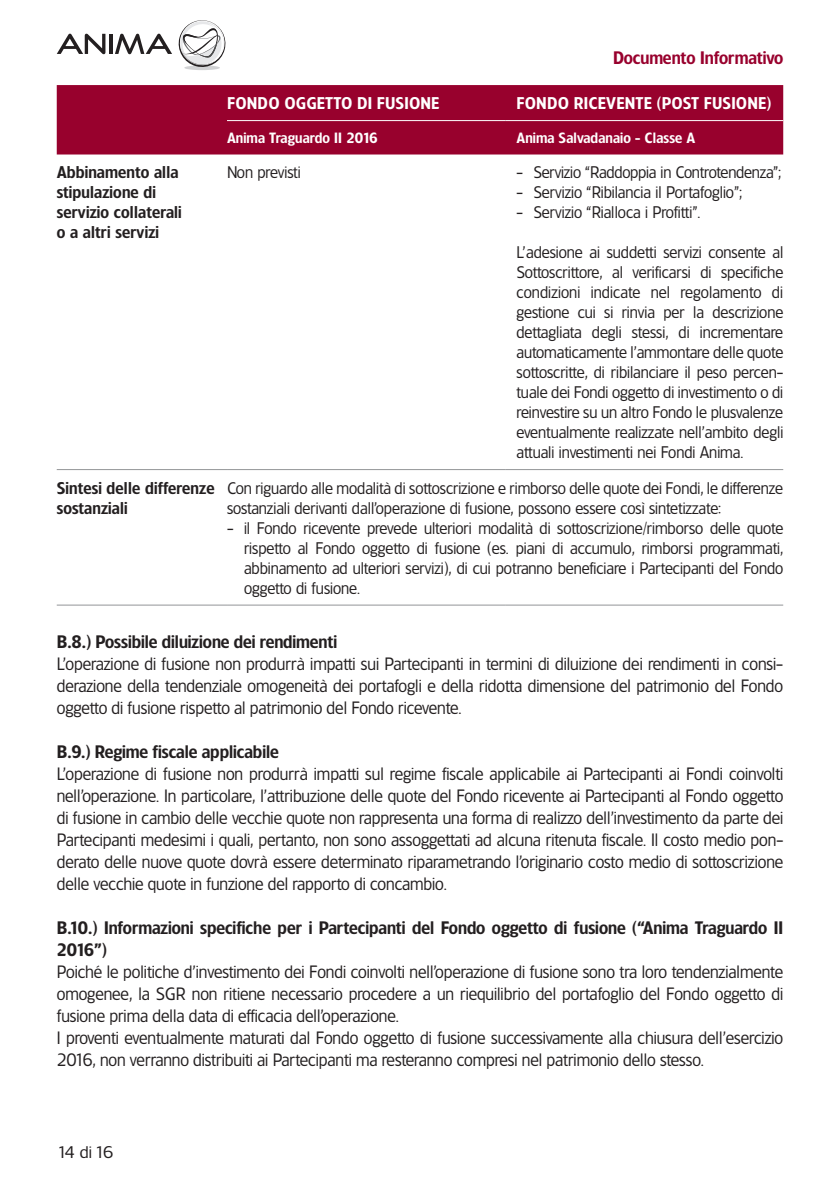
<style>
.page{position:relative;width:840px;height:1191px;background:#fff}
.page>*{position:absolute;margin:0;border:0;box-sizing:border-box;transform-origin:0 0}
.t1{font:17px/22px "TF Forever";color:#231f20;text-align:justify}
.t2{font:600 17px/22px "TF Forever";color:#231f20}
.t3{font:600 17px "TF Forever";color:#98012d}
.t4{font:16px/20px "TF Forever";color:#231f20;text-align:justify}
.t5{font:600 16px/20px "TF Forever";letter-spacing:.01em;color:#231f20}
.t6{font:600 16px "TF Forever";letter-spacing:.01em;color:#fff}
.t7{font:16px "TF Forever";color:#231f20;scale:1.1 1}
.t8{font:600 14px "TF Forever";letter-spacing:.01em;color:#fff}
</style>
<div class="page">
<svg style="left:57px;top:34px;width:48px;height:20px"></svg>
<hr style="left:109px;top:34px;width:3px;height:20px;background:#231f20">
<div style="left:184px;top:65px;width:36px;height:5px;background:#d1d2d4;border-radius:50%"></div>
<svg style="left:115px;top:20px;width:110px;height:49px"></svg>
<div style="left:57px;top:85px;width:725px;height:69px;background:#98012d"></div>
<hr style="left:227px;top:120px;width:278px;height:1px;background:#fff">
<hr style="left:505px;top:120px;width:277px;height:1px;background:#fff">
<hr style="left:57px;top:469px;width:170px;height:1px;background:#939598">
<hr style="left:57px;top:604px;width:170px;height:1px;background:#939598">
<hr style="left:227px;top:469px;width:278px;height:1px;background:#939598">
<hr style="left:505px;top:469px;width:277px;height:1px;background:#939598">
<hr style="left:227px;top:604px;width:278px;height:1px;background:#939598">
<hr style="left:505px;top:604px;width:277px;height:1px;background:#939598">
<p class="t3" style="left:612px;top:47px;width:172px">Documento Informativo</p>
<p class="t6" style="left:227px;top:94px;width:214px">FONDO OGGETTO DI FUSIONE</p>
<p class="t6" style="left:516px;top:94px;width:256px">FONDO RICEVENTE (POST FUSIONE)</p>
<p class="t8" style="left:227px;top:130px;width:152px">Anima Traguardo II 2016</p>
<p class="t8" style="left:516px;top:130px;width:180px">Anima Salvadanaio - Classe A</p>
<p class="t5" style="left:57px;top:162px;width:126px">Abbinamento alla stipulazione di servizio collaterali o a altri servizi</p>
<p class="t4" style="left:227px;top:162px;width:75px">Non previsti</p>
<p class="t4" style="left:516px;top:162px;width:266px">- Servizio “Raddoppia in Controtendenza”;</p>
<p class="t4" style="left:516px;top:182px;width:227px">- Servizio “Ribilancia il Portafoglio”;</p>
<p class="t4" style="left:516px;top:202px;width:185px">- Servizio “Rialloca i Profitti”.</p>
<p class="t4" style="left:516px;top:242px;width:268px">L’adesione ai suddetti servizi consente al Sottoscrittore, al verificarsi di specifiche condizioni indicate nel regolamento di gestione cui si rinvia per la descrizione dettagliata degli stessi, di incrementare automaticamente l’ammontare delle quote sottoscritte, di ribilanciare il peso percen&shy;tuale dei Fondi oggetto di investimento o di reinvestire su un altro Fondo le plusvalenze eventualmente realizzate nell’ambito degli attuali investimenti nei Fondi Anima.</p>
<p class="t5" style="left:57px;top:477px;width:159px">Sintesi delle differenze sostanziali</p>
<p class="t4" style="left:227px;top:478px;width:557px">Con riguardo alle modalità di sottoscrizione e rimborso delle quote dei Fondi, le differenze sostanziali derivanti dall’operazione di fusione, possono essere così sintetizzate:</p>
<p class="t4" style="left:244px;top:518px;width:540px;text-indent:-17px">- il Fondo ricevente prevede ulteriori modalità di sottoscrizione/rimborso delle quote rispetto al Fondo oggetto di fusione (es. piani di accumulo, rimborsi programmati, abbinamento ad ulteriori servizi), di cui potranno beneficiare i Partecipanti del Fondo oggetto di fusione.</p>
<p class="t2" style="left:57px;top:630px;width:282px">B.8.) Possibile diluizione dei rendimenti</p>
<p class="t1" style="left:57px;top:652px;width:727px">L’operazione di fusione non produrrà impatti sui Partecipanti in termini di diluizione dei rendimenti in consi&shy;derazione della tendenziale omogeneità dei portafogli e della ridotta dimensione del patrimonio del Fondo oggetto di fusione rispetto al patrimonio del Fondo ricevente.</p>
<p class="t2" style="left:57px;top:740px;width:223px">B.9.) Regime fiscale applicabile</p>
<p class="t1" style="left:57px;top:762px;width:727px">L’operazione di fusione non produrrà impatti sul regime fiscale applicabile ai Partecipanti ai Fondi coinvolti nell’operazione. In particolare, l’attribuzione delle quote del Fondo ricevente ai Partecipanti al Fondo oggetto di fusione in cambio delle vecchie quote non rappresenta una forma di realizzo dell’investimento da parte dei Partecipanti medesimi i quali, pertanto, non sono assoggettati ad alcuna ritenuta fiscale. Il costo medio pon&shy;derato delle nuove quote dovrà essere determinato riparametrando l’originario costo medio di sottoscrizione delle vecchie quote in funzione del rapporto di concambio.</p>
<p class="t2" style="left:57px;top:916px;width:727px">B.10.) Informazioni specifiche per i Partecipanti del Fondo oggetto di fusione (“Anima Traguardo II<br>2016”)</p>
<p class="t1" style="left:57px;top:960px;width:727px;text-align:left">Poiché le politiche d’investimento dei Fondi coinvolti nell’operazione di fusione sono tra loro tendenzialmente omogenee, la SGR non ritiene necessario procedere a un riequilibrio del portafoglio del Fondo oggetto di fusione prima della data di efficacia dell’operazione.<br>I proventi eventualmente maturati dal Fondo oggetto di fusione successivamente alla chiusura dell’esercizio 2016, non verranno distribuiti ai Partecipanti ma resteranno compresi nel patrimonio dello stesso.</p>
<p class="t7" style="left:57px;top:1143px;width:53px">14 di 16</p>
</div>
